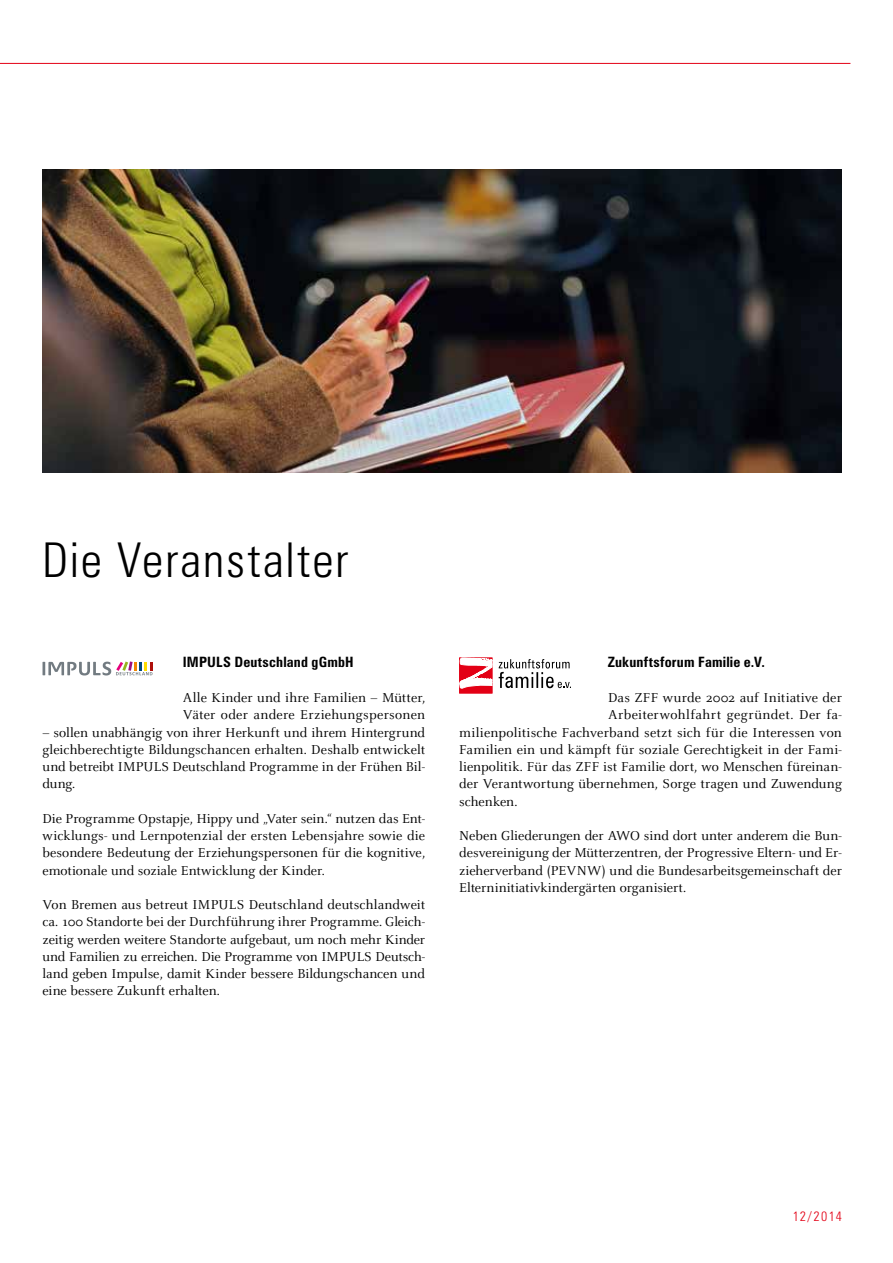
<style>
.page{position:relative;width:893px;height:1263px;background:#fff}
.page>*{position:absolute;margin:0;border:0;box-sizing:border-box;transform-origin:0 0}
.t1{font:300 condensed 48px "Zurich BT";letter-spacing:.04em;color:#000}
.t2{font:14.25px/17.2px "Celeste";letter-spacing:.005em;color:#000;text-align:justify}
.t3{font:700 condensed 14.25px "Zurich BT";letter-spacing:.015em;color:#000}
.t4{font:14.25px "Celeste";letter-spacing:.025em;color:#000}
.t5{font:300 condensed 13.5px "Zurich BT";letter-spacing:.08em;color:#e30015}
</style>
<div class="page">
<hr style="left:0;top:63px;width:850px;height:1px;background:#e30015">
<div style="left:459px;top:657px;width:33px;height:36px;background:#e30015"></div>
<svg style="left:459px;top:657px;width:34px;height:32px"></svg>
<svg style="left:499px;top:659px;width:72px;height:29px"></svg>
<svg style="left:43px;top:661px;width:109px;height:14px"></svg>
<img style="left:43px;top:169px;width:799px;height:303px">
<h1 class="t1" style="left:43px;top:531px;width:308px">Die Veranstalter</h1>
<p class="t3" style="left:183px;top:653px;width:172px">IMPULS Deutschland gGmbH</p>
<p class="t2" style="left:183px;top:689px;width:244px">Alle Kinder und ihre Familien – Mütter,<br>Väter oder andere Erziehungspersonen</p>
<p class="t2" style="left:43px;top:724px;width:384px">– sollen unabhängig von ihrer Herkunft und ihrem Hintergrund gleichberechtigte Bildungschancen erhalten. Deshalb entwickelt und betreibt IMPULS Deutschland Programme in der Frühen Bil&shy;dung.</p>
<p class="t2" style="left:43px;top:810px;width:384px">Die Programme Opstapje, Hippy und „Vater sein.“ nutzen das Ent&shy;wicklungs- und Lernpotenzial der ersten Lebensjahre sowie die besondere Bedeutung der Erziehungspersonen für die kognitive, emotionale und soziale Entwicklung der Kinder.</p>
<p class="t2" style="left:43px;top:897px;width:384px">Von Bremen aus betreut IMPULS Deutschland deutschlandweit ca. 100 Standorte bei der Durchführung ihrer Programme. Gleich&shy;zeitig werden weitere Standorte aufgebaut, um noch mehr Kinder und Familien zu erreichen. Die Programme von IMPULS Deutsch&shy;land geben Impulse, damit Kinder bessere Bildungschancen und eine bessere Zukunft erhalten.</p>
<p class="t3" style="left:608px;top:653px;width:158px">Zukunftsforum Familie e.V.</p>
<p class="t2" style="left:608px;top:689px;width:235px">Das ZFF wurde 2002 auf Initiative der</p>
<p class="t4" style="left:608px;top:708px;width:235px">Arbeiterwohlfahrt gegründet. Der fa-</p>
<p class="t2" style="left:459px;top:724px;width:384px">milienpolitische Fachverband setzt sich für die Interessen von</p>
<p class="t2" style="left:459px;top:741px;width:384px">Familien ein und kämpft für soziale Gerechtigkeit in der Fami-</p>
<p class="t2" style="left:459px;top:759px;width:384px">lienpolitik. Für das ZFF ist Familie dort, wo Menschen füreinan-</p>
<p class="t2" style="left:459px;top:776px;width:384px">der Verantwortung übernehmen, Sorge tragen und Zuwendung</p>
<p class="t2" style="left:459px;top:793px;width:60px">schenken.</p>
<p class="t2" style="left:459px;top:828px;width:384px">Neben Gliederungen der AWO sind dort unter anderem die Bun&shy;desvereinigung der Mütterzentren, der Progressive Eltern- und Er&shy;zieherverband (PEVNW) und die Bundesarbeitsgemeinschaft der Elterninitiativkindergärten organisiert.</p>
<p class="t5" style="left:793px;top:1208px;width:51px">12/2014</p>
</div>
